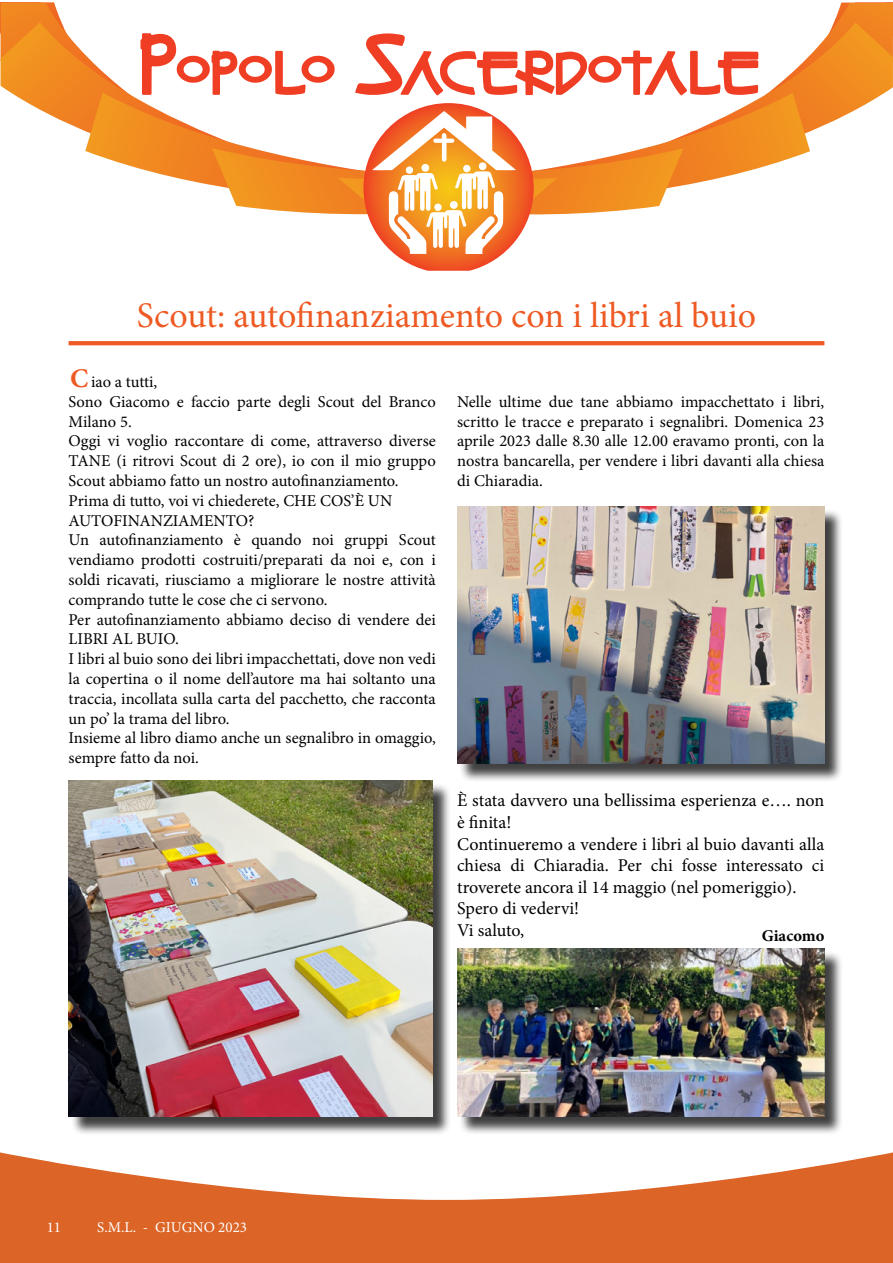
<style>
.page{position:relative;width:893px;height:1263px;background:#fff}
.page>*{position:absolute;margin:0;border:0;box-sizing:border-box;transform-origin:0 0}
.t1{font:84.6px "Castelani";letter-spacing:.01em;color:#ef3e23;scale:.91 1}
.t2{font:36px "Minion Pro";letter-spacing:-.005em;color:#ee5a23}
.t3{font:700 27px "Minion Pro";color:#ee5a23}
.t4{font:18px/21.6px "Minion Pro";color:#000}
.t5{font:16.5px/19.8px "Minion Pro";color:#000}
.t6{font:700 16.5px "Minion Pro";color:#000}
.t7{font:15px "Minion Pro";color:#fff}
</style>
<div class="page">
<svg style="left:0;top:1152px;width:893px;height:111px;fill:#dc6426"></svg>
<svg style="left:0;top:2px;width:893px;height:269px"></svg>
<svg style="left:435px;top:139px;width:17px;height:4px"></svg>
<svg style="left:69px;top:341px;width:755px;height:4px;background:#ee5d27"></svg>
<div style="left:70px;top:783px;width:381px;height:352px;background:#000;opacity:.75"></div>
<img style="left:69px;top:781px;width:363px;height:335px">
<div style="left:459px;top:508px;width:385px;height:275px;background:#000;opacity:.75"></div>
<img style="left:457px;top:507px;width:367px;height:257px">
<div style="left:459px;top:950px;width:385px;height:185px;background:#000;opacity:.75"></div>
<img style="left:457px;top:949px;width:367px;height:167px">
<h1 class="t1" style="left:142px;top:22px;width:682px">Popolo Sacerdotale</h1>
<h2 class="t2" style="left:137px;top:291px;width:621px">Scout: autofinanziamento con i libri al buio</h2>
<h3 class="t3" style="left:70px;top:360px;width:20px">C</h3>
<p class="t5" style="left:69px;top:372px;width:369px;text-indent:22px">iao a tutti,<br>Sono Giacomo e faccio parte degli Scout del Branco Milano 5.<br>Oggi vi voglio raccontare di come, attraverso diverse TANE (i ritrovi Scout di 2 ore), io con il mio gruppo Scout abbiamo fatto un nostro autofinanziamento.<br>Prima di tutto, voi vi chiederete, CHE COS’È UN AUTOFINANZIAMENTO?<br>Un autofinanziamento è quando noi gruppi Scout vendiamo prodotti costruiti/preparati da noi e, con i soldi ricavati, riusciamo a migliorare le nostre attività comprando tutte le cose che ci servono.<br>Per autofinanziamento abbiamo deciso di vendere dei LIBRI AL BUIO.<br>I libri al buio sono dei libri impacchettati, dove non vedi la copertina o il nome dell’autore ma hai soltanto una traccia, incollata sulla carta del pacchetto, che racconta un po’ la trama del libro.<br>Insieme al libro diamo anche un segnalibro in omaggio, sempre fatto da noi.</p>
<p class="t5" style="left:457px;top:392px;width:369px;text-align:justify">Nelle ultime due tane abbiamo impacchettato i libri, scritto le tracce e preparato i segnalibri. Domenica 23 aprile 2023 dalle 8.30 alle 12.00 eravamo pronti, con la nostra bancarella, per vendere i libri davanti alla chiesa di Chiaradia.</p>
<p class="t4" style="left:457px;top:790px;width:369px">È stata davvero una bellissima esperienza e…. non è finita!<br>Continueremo a vendere i libri al buio davanti alla chiesa di Chiaradia. Per chi fosse interessato ci troverete ancora il 14 maggio (nel pomeriggio).<br>Spero di vedervi!<br>Vi saluto,</p>
<p class="t6" style="left:762px;top:924px;width:64px">Giacomo</p>
<p class="t7" style="left:47px;top:1217px;width:16px">11</p>
<p class="t7" style="left:97px;top:1217px;width:151px">S.M.L. - GIUGNO 2023</p>
</div>
